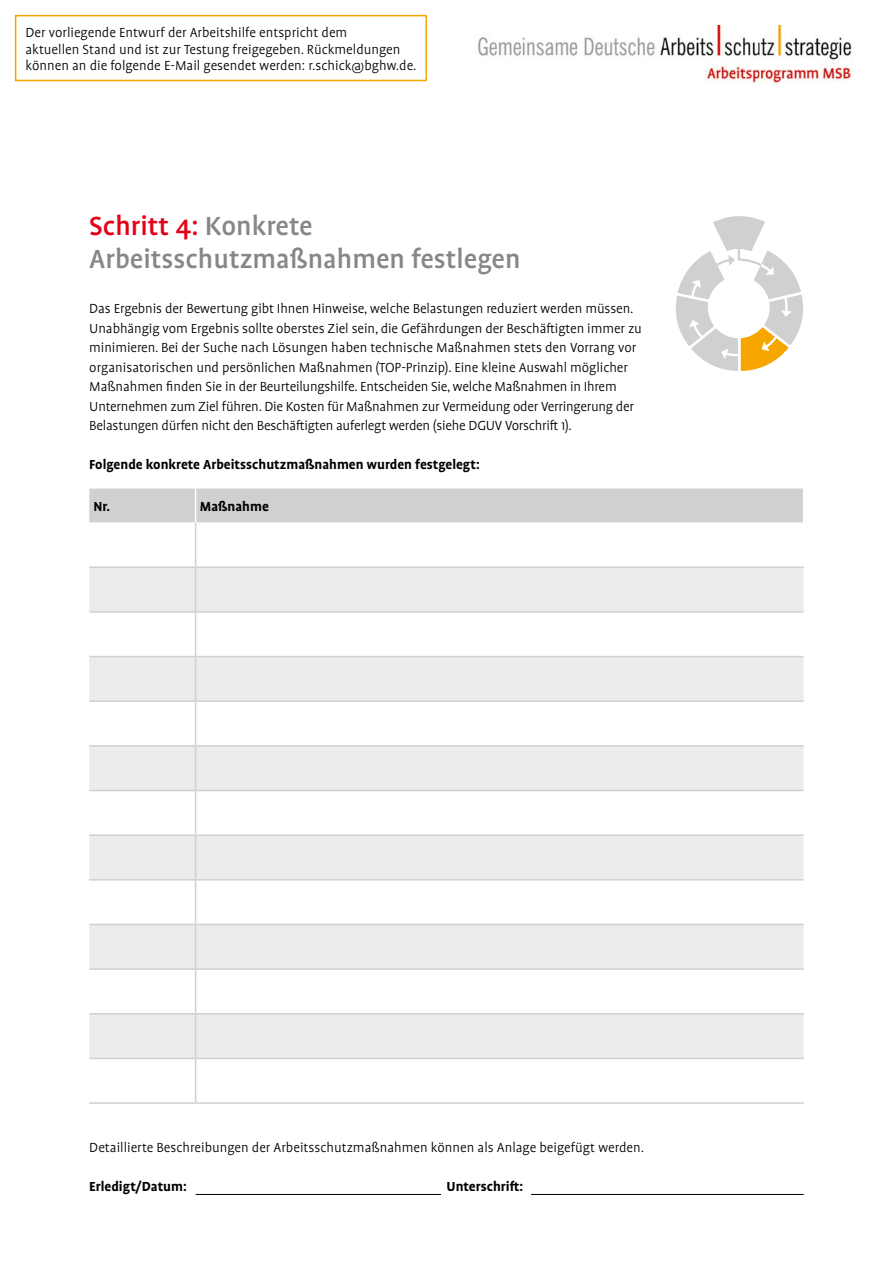
<style>
.page{position:relative;width:893px;height:1263px;background:#fff}
.page>*{position:absolute;margin:0;border:0;box-sizing:border-box;transform-origin:0 0}
.GDA_Arbeitshilfe_Headline_Ebene2{font:500 30px/33px "Profile OT";color:#878786}
.GDA_Arbeitshilfe_Fließtext{font:300 15px/19.5px "Profile OT";letter-spacing:-.005em;color:#000}
.GDA_Arbeitshilfe_Fließtext-2{font:700 15px "Profile OT";color:#000}
.GDA_Arbeitshilfe_Fließtext_Ausfüller{font:700 15px "Profile OT";color:#000}
.GDA_Arbeitshilfe_Tabellenkopf{font:700 15px "Profile OT";color:#000}
.s1{color:#e30018}
</style>
<div class="page">
<div style="left:15px;top:15px;width:412px;height:66px;border:2px solid #f7a600"></div>
<hr style="left:196px;top:1194px;width:608px;height:1px;background:#000">
<div style="left:89px;top:489px;width:714px;height:34px;background:#cfd0d0"></div>
<svg style="left:89px;top:568px;width:715px;height:490px;fill:#ececed"></svg>
<hr style="left:89px;top:566px;width:107px;height:2px;background:#cfd0d0">
<hr style="left:196px;top:566px;width:608px;height:2px;background:#cfd0d0">
<hr style="left:89px;top:611px;width:107px;height:2px;background:#cfd0d0">
<hr style="left:196px;top:611px;width:608px;height:2px;background:#cfd0d0">
<hr style="left:89px;top:656px;width:107px;height:1px;background:#cfd0d0">
<hr style="left:196px;top:656px;width:608px;height:1px;background:#cfd0d0">
<hr style="left:89px;top:700px;width:107px;height:2px;background:#cfd0d0">
<hr style="left:196px;top:700px;width:608px;height:2px;background:#cfd0d0">
<hr style="left:89px;top:745px;width:107px;height:2px;background:#cfd0d0">
<hr style="left:196px;top:745px;width:608px;height:2px;background:#cfd0d0">
<hr style="left:89px;top:790px;width:107px;height:1px;background:#cfd0d0">
<hr style="left:196px;top:790px;width:608px;height:1px;background:#cfd0d0">
<hr style="left:89px;top:834px;width:107px;height:2px;background:#cfd0d0">
<hr style="left:196px;top:834px;width:608px;height:2px;background:#cfd0d0">
<hr style="left:89px;top:879px;width:107px;height:1px;background:#cfd0d0">
<hr style="left:196px;top:879px;width:608px;height:1px;background:#cfd0d0">
<hr style="left:89px;top:924px;width:107px;height:1px;background:#cfd0d0">
<hr style="left:196px;top:924px;width:608px;height:1px;background:#cfd0d0">
<hr style="left:89px;top:968px;width:107px;height:2px;background:#cfd0d0">
<hr style="left:196px;top:968px;width:608px;height:2px;background:#cfd0d0">
<hr style="left:89px;top:1013px;width:107px;height:1px;background:#cfd0d0">
<hr style="left:196px;top:1013px;width:608px;height:1px;background:#cfd0d0">
<hr style="left:89px;top:1058px;width:107px;height:1px;background:#cfd0d0">
<hr style="left:196px;top:1058px;width:608px;height:1px;background:#cfd0d0">
<hr style="left:89px;top:1102px;width:107px;height:2px;background:#cfd0d0">
<hr style="left:196px;top:1102px;width:608px;height:2px;background:#cfd0d0">
<hr style="left:195px;top:523px;width:1px;height:43px;background:#cfd0d0">
<hr style="left:195px;top:568px;width:1px;height:43px;background:#cfd0d0">
<hr style="left:195px;top:613px;width:1px;height:43px;background:#cfd0d0">
<hr style="left:195px;top:657px;width:1px;height:43px;background:#cfd0d0">
<hr style="left:195px;top:702px;width:1px;height:43px;background:#cfd0d0">
<hr style="left:195px;top:747px;width:1px;height:43px;background:#cfd0d0">
<hr style="left:195px;top:791px;width:1px;height:43px;background:#cfd0d0">
<hr style="left:195px;top:836px;width:1px;height:43px;background:#cfd0d0">
<hr style="left:195px;top:880px;width:1px;height:44px;background:#cfd0d0">
<hr style="left:195px;top:925px;width:1px;height:43px;background:#cfd0d0">
<hr style="left:195px;top:970px;width:1px;height:43px;background:#cfd0d0">
<hr style="left:195px;top:1014px;width:1px;height:44px;background:#cfd0d0">
<hr style="left:195px;top:1059px;width:1px;height:43px;background:#cfd0d0">
<hr style="left:195px;top:489px;width:1px;height:34px;background:#fff">
<div style="left:441px;top:1191px;width:89px;height:11px;background:#fff"></div>
<img style="left:478px;top:26px;width:375px;height:58px">
<svg style="left:676px;top:216px;width:127px;height:155px"></svg>
<p class="GDA_Arbeitshilfe_Fließtext" style="left:26px;top:25px;width:393px;line-height:16.5px">Der vorliegende Entwurf der Arbeitshilfe entspricht dem<br>aktuellen Stand und ist zur Testung freigegeben. Rückmeldungen können an die folgende E-Mail gesendet werden: r.schick@bghw.de.</p>
<h1 class="GDA_Arbeitshilfe_Headline_Ebene2" style="left:89px;top:211px;width:433px"><span class="s1">Schritt 4:</span> Konkrete<br>Arbeitsschutzmaßnahmen festlegen</h1>
<p class="GDA_Arbeitshilfe_Fließtext" style="left:89px;top:300px;width:554px">Das Ergebnis der Bewertung gibt Ihnen Hinweise, welche Belastungen reduziert werden müssen.<br>Unabhängig vom Ergebnis sollte oberstes Ziel sein, die Gefährdungen der Beschäftigten immer zu minimieren. Bei der Suche nach Lösungen haben technische Maßnahmen stets den Vorrang vor organisatorischen und persönlichen Maßnahmen (TOP-Prinzip). Eine kleine Auswahl möglicher Maßnahmen finden Sie in der Beurteilungshilfe. Entscheiden Sie, welche Maßnahmen in Ihrem Unternehmen zum Ziel führen. Die Kosten für Maßnahmen zur Vermeidung oder Verringerung der Belastungen dürfen nicht den Beschäftigten auferlegt werden (siehe DGUV Vorschrift 1).</p>
<p class="GDA_Arbeitshilfe_Fließtext-2" style="left:89px;top:456px;width:392px">Folgende konkrete Arbeitsschutzmaßnahmen wurden festgelegt:</p>
<p class="GDA_Arbeitshilfe_Tabellenkopf" style="left:94px;top:499px;width:18px">Nr.</p>
<p class="GDA_Arbeitshilfe_Tabellenkopf" style="left:200px;top:499px;width:70px">Maßnahme</p>
<p class="GDA_Arbeitshilfe_Fließtext" style="left:89px;top:1138px;width:556px">Detaillierte Beschreibungen der Arbeitsschutzmaßnahmen können als Anlage beigefügt werden.</p>
<p class="GDA_Arbeitshilfe_Fließtext_Ausfüller" style="left:89px;top:1178px;width:99px">Erledigt/Datum:</p>
<p class="GDA_Arbeitshilfe_Fließtext_Ausfüller" style="left:446px;top:1178px;width:78px">Unterschrift:</p>
</div>
